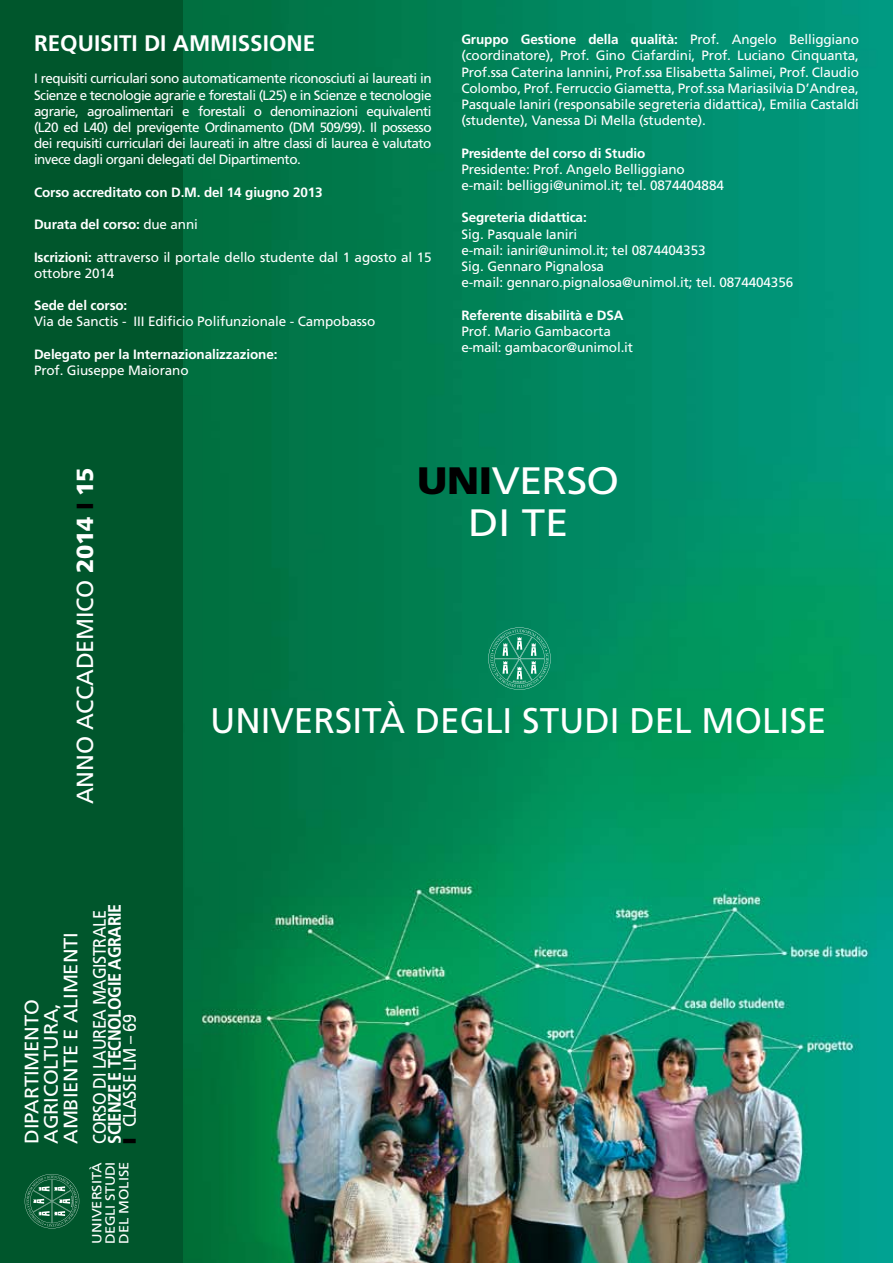
<style>
.page{position:relative;width:893px;height:1263px;background:#fff}
.page>*{position:absolute;margin:0;border:0;box-sizing:border-box;transform-origin:0 0}
.t1{font:38.25px/41.2px "Frutiger LT Std";color:#fff;scale:1.1 1}
.t2{font:35.55px "Frutiger LT Std";color:#fff}
.t3{font:23.25px "Frutiger LT Std";letter-spacing:-.01em;color:#fff}
.t4{font:700 22.5px "Frutiger LT Std";color:#fff}
.t5{font:19.5px/19.5px "Frutiger LT Std";letter-spacing:-.01em;color:#fff;scale:1.04 1}
.t6{font:700 18px/15px "Frutiger LT Std";letter-spacing:-.025em;color:#fff;scale:.9 1}
.t7{font:18px "Frutiger LT Std";letter-spacing:-.025em;color:#fff;scale:.9 1}
.t8{font:13.5px/16.2px "Frutiger LT Std";letter-spacing:-.01em;color:#fff}
.t9{font:700 13.5px "Frutiger LT Std";letter-spacing:-.01em;color:#fff}
.t10{font:13.35px/13.5px "Frutiger LT Std";color:#fff;text-align:justify;scale:1.1 1}
.s1{font-weight:400}
.s2{font-weight:700}
.s3{font-weight:900}
.s4{font-weight:900;color:#000}
</style>
<div class="page">
<img style="left:183px;top:0;width:710px;height:1263px">
<div style="left:0;top:0;width:183px;height:1263px;background:#00562c"></div>
<svg style="left:25px;top:1174px;width:54px;height:54px"></svg>
<svg style="left:488px;top:627px;width:63px;height:63px"></svg>
<h3 class="t4" style="left:34px;top:30px;width:70px">Requisiti</h3>
<h3 class="t4" style="left:144px;top:30px;width:44px">di ammissione</h3>
<p class="t8" style="left:34px;top:71px;width:399px;text-align:justify">I requisiti curriculari sono automaticamente riconosciuti ai laureati in Scienze e tecnologie agrarie e forestali (L25) e in Scienze e tecnologie agrarie, agroalimentari e forestali o denominazioni equivalenti (L20 ed L40) del previgente Ordinamento (DM</p>
<p class="t8" style="left:34px;top:119px;width:399px;text-align:justify;text-indent:286px">509/99). I l possesso dei requisiti curriculari dei laureati in altre classi di laurea è valutato invece dagli organi delegati del Dipartimento.</p>
<p class="t9" style="left:34px;top:184px;width:290px">Corso accreditato con D.M. del 14 giugno 2013</p>
<p class="t9" style="left:34px;top:216px;width:165px">Durata del corso: <span class="s1">due anni</span></p>
<p class="t8" style="left:34px;top:249px;width:399px"><span class="s2">Iscrizioni:</span> attraverso il portale dello studente dal 1 agosto al 15 ottobre 2014</p>
<p class="t9" style="left:34px;top:297px;width:95px">Sede del corso:</p>
<p class="t8" style="left:34px;top:314px;width:343px">Via de Sanctis - III Edificio Polifunzionale - Campobasso</p>
<p class="t9" style="left:34px;top:346px;width:245px">Delegato per la Internazionalizzazione:</p>
<p class="t8" style="left:34px;top:362px;width:156px">Prof. Giuseppe Maiorano</p>
<p class="t8" style="left:461px;top:31px;width:399px;text-align:justify"><span class="s2">Gruppo Gestione della qualità:</span> Prof. Angelo Belliggiano (coordinatore), Prof. Gino Ciafardini, Prof. Luciano Cinquanta, Prof.ssa Caterina Iannini, Prof.ssa E lisabetta Salimei, Prof. Claudio Colombo, Prof. Ferruccio Giametta, Prof.ssa Mariasilvia D’Andrea, Pasquale Ianiri (responsabile segreteria didattica), Emilia Castaldi (studente), Vanessa Di Mella (studente).</p>
<p class="t9" style="left:461px;top:145px;width:186px">Presidente del corso di Studio</p>
<p class="t8" style="left:461px;top:161px;width:264px">Presidente: Prof. Angelo Belliggiano e-mail: belliggi@unimol.it; tel. 0874404884</p>
<p class="t9" style="left:461px;top:210px;width:127px">Segreteria didattica:</p>
<p class="t8" style="left:461px;top:226px;width:333px">Sig. Pasquale Ianiri<br>e-mail: ianiri@unimol.it; tel 0874404353<br>Sig. Gennaro Pignalosa<br>e-mail: gennaro.pignalosa@unimol.it; tel. 0874404356</p>
<p class="t9" style="left:461px;top:307px;width:164px">Referente disabilità e DSA</p>
<p class="t8" style="left:461px;top:323px;width:173px">Prof. Mario Gambacorta e-mail: gambacor@unimol.it</p>
<h3 class="t3" style="left:72px;top:804px;width:338px;rotate:-90deg">anno accademico <span class="s3">2014</span> <span class="s4">I</span> <span class="s3">15</span></h3>
<h3 class="t5" style="left:22px;top:1144px;width:201px;rotate:-90deg">DI PARTIMENTO<br>AGRICOLTURA,<br>AMBIENTE E ALIMENTI</h3>
<h3 class="t7" style="left:89px;top:1144px;width:261px;rotate:-90deg">Corso di Laurea Magistrale</h3>
<h3 class="t6" style="left:107px;top:1144px;width:268px;rotate:-90deg">SCIENZE E TECNOLOGIE AGRARIE<br><span class="s4">I</span> <span class="s1">Classe LM – 69</span></h3>
<p class="t10" style="left:90px;top:1244px;width:76px;rotate:-90deg">università degli studi del molise</p>
<h1 class="t1" style="left:468px;top:461px;width:70px;text-indent:-51px"><span class="s4">UNI</span>VERSO<br>DI TE</h1>
<h2 class="t2" style="left:210px;top:700px;width:618px">università degli studi del molise</h2>
</div>
